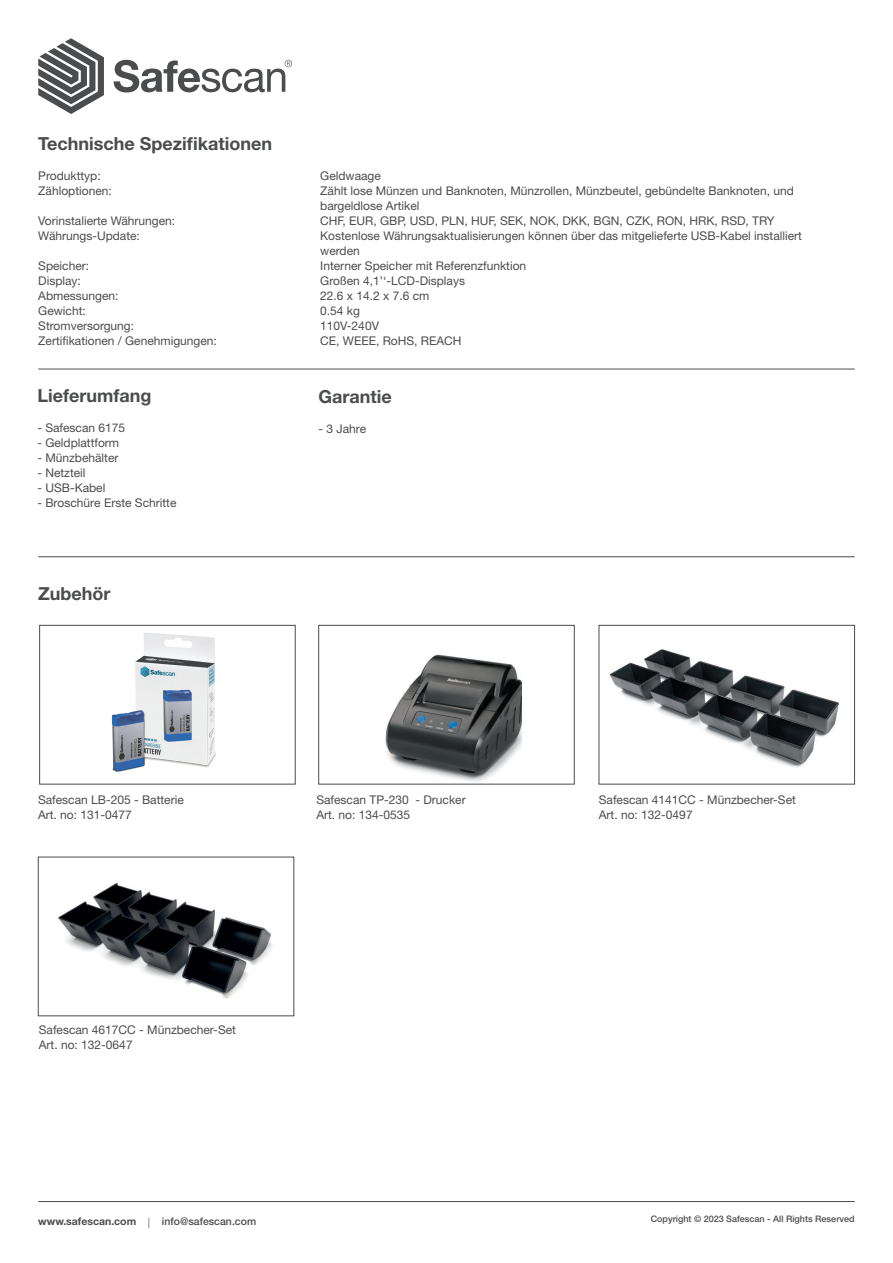
<style>
.page{position:relative;width:893px;height:1263px;background:#fff}
.page>*{position:absolute;margin:0;border:0;box-sizing:border-box;transform-origin:0 0}
.t1{font:700 18px "Helvetica Neue LT Std";color:#4b4c4d}
.Specs{font:12px/15px "Helvetica Neue LT Std";color:#4b4c4d}
.Art_no{font:500 10.5px "Helvetica Neue LT Std";color:#4b4c4d}
.Art_no-2{font:700 10.5px "Helvetica Neue LT Std";color:#4b4c4d}
.Art_no-3{font:500 9px "Helvetica Neue LT Std";color:#4b4c4d}
.s1{font-weight:300}
</style>
<div class="page">
<hr style="left:38px;top:369px;width:817px;height:1px;background:#4b4c4d">
<hr style="left:38px;top:556px;width:817px;height:1px;background:#4b4c4d">
<svg style="left:38px;top:38px;width:66px;height:76px"></svg>
<svg style="left:114px;top:60px;width:178px;height:33px"></svg>
<hr style="left:38px;top:1201px;width:817px;height:1px;background:#4b4c4d">
<img style="left:111px;top:633px;width:105px;height:139px">
<div style="left:39px;top:625px;width:256px;height:159px;border:1px solid #4b4c4d"></div>
<img style="left:58px;top:883px;width:215px;height:116px">
<div style="left:319px;top:625px;width:255px;height:159px;background:#fff;border:1px solid #4b4c4d"></div>
<img style="left:354px;top:654px;width:168px;height:130px">
<img style="left:610px;top:649px;width:229px;height:118px">
<div style="left:599px;top:625px;width:256px;height:159px;border:1px solid #4b4c4d"></div>
<p class="t1" style="left:38px;top:132px;width:235px">Technische Spezifikationen</p>
<p class="Specs" style="left:38px;top:168px;width:64px">Produkttyp:</p>
<p class="Specs" style="left:320px;top:168px;width:62px">Geldwaage</p>
<p class="Specs" style="left:38px;top:183px;width:75px">Zähloptionen:</p>
<p class="Specs" style="left:320px;top:183px;width:475px">Zählt lose Münzen und Banknoten, Münzrollen, Münzbeutel, gebündelte Banknoten, und bargeldlose Artikel</p>
<p class="Specs" style="left:38px;top:213px;width:139px">Vorinstalierte Währungen:</p>
<p class="Specs" style="left:320px;top:213px;width:456px">CHF, EUR, GBP, USD, PLN, HUF, SEK, NOK, DKK, BGN, CZK, RON, HRK, RSD, TRY</p>
<p class="Specs" style="left:38px;top:228px;width:103px">Währungs-Update:</p>
<p class="Specs" style="left:320px;top:228px;width:483px">Kostenlose Währungsaktualisierungen können über das mitgelieferte USB-Kabel installiert werden</p>
<p class="Specs" style="left:38px;top:258px;width:52px">Speicher:</p>
<p class="Specs" style="left:320px;top:258px;width:208px">Interner Speicher mit Referenzfunktion</p>
<p class="Specs" style="left:38px;top:273px;width:44px">Display:</p>
<p class="Specs" style="left:320px;top:273px;width:146px">Großen 4,1’‘-LCD-Displays</p>
<p class="Specs" style="left:38px;top:288px;width:82px">Abmessungen:</p>
<p class="Specs" style="left:320px;top:288px;width:111px">22.6 x 14.2 x 7.6 cm</p>
<p class="Specs" style="left:38px;top:303px;width:49px">Gewicht:</p>
<p class="Specs" style="left:320px;top:303px;width:41px">0.54 kg</p>
<p class="Specs" style="left:38px;top:318px;width:97px">Stromversorgung:</p>
<p class="Specs" style="left:320px;top:318px;width:60px">110V-240V</p>
<p class="Specs" style="left:38px;top:333px;width:180px">Zertifikationen / Genehmigungen:</p>
<p class="Specs" style="left:320px;top:333px;width:143px">CE, WEEE, RoHS, REACH</p>
<p class="t1" style="left:37px;top:385px;width:115px">Lieferumfang</p>
<p class="Specs" style="left:37px;top:420px;width:89px">- Safescan 6175</p>
<p class="Specs" style="left:37px;top:435px;width:83px">- Geldplattform</p>
<p class="Specs" style="left:37px;top:450px;width:83px">- Münzbehälter</p>
<p class="Specs" style="left:37px;top:465px;width:50px">- Netzteil</p>
<p class="Specs" style="left:37px;top:480px;width:70px">- USB-Kabel</p>
<p class="Specs" style="left:37px;top:495px;width:141px">- Broschüre Erste Schritte</p>
<p class="t1" style="left:38px;top:583px;width:74px">Zubehör</p>
<p class="Specs" style="left:38px;top:792px;width:147px">Safescan LB-205 - Batterie</p>
<p class="Specs" style="left:38px;top:807px;width:95px">Art. no: 131-0477</p>
<p class="t1" style="left:319px;top:385px;width:75px">Garantie</p>
<p class="Specs" style="left:319px;top:421px;width:49px">- 3 Jahre</p>
<p class="Specs" style="left:316px;top:792px;width:151px">Safescan TP-230 - Drucker</p>
<p class="Specs" style="left:316px;top:807px;width:95px">Art. no: 134-0535</p>
<p class="Specs" style="left:39px;top:1022px;width:199px">Safescan 4617CC - Münzbecher-Set</p>
<p class="Specs" style="left:39px;top:1037px;width:95px">Art. no: 132-0647</p>
<p class="Specs" style="left:599px;top:792px;width:199px">Safescan 4141CC - Münzbecher-Set</p>
<p class="Specs" style="left:599px;top:807px;width:95px">Art. no: 132-0497</p>
<p class="Art_no-2" style="left:38px;top:1214px;width:99px">www.safescan.com</p>
<p class="Art_no-3" style="left:651px;top:1214px;width:205px">Copyright © 2023 Safescan - All Rights Reserved</p>
<p class="Art_no" style="left:148px;top:1214px;width:110px"><span class="s1">|</span> info@safescan.com</p>
</div>
